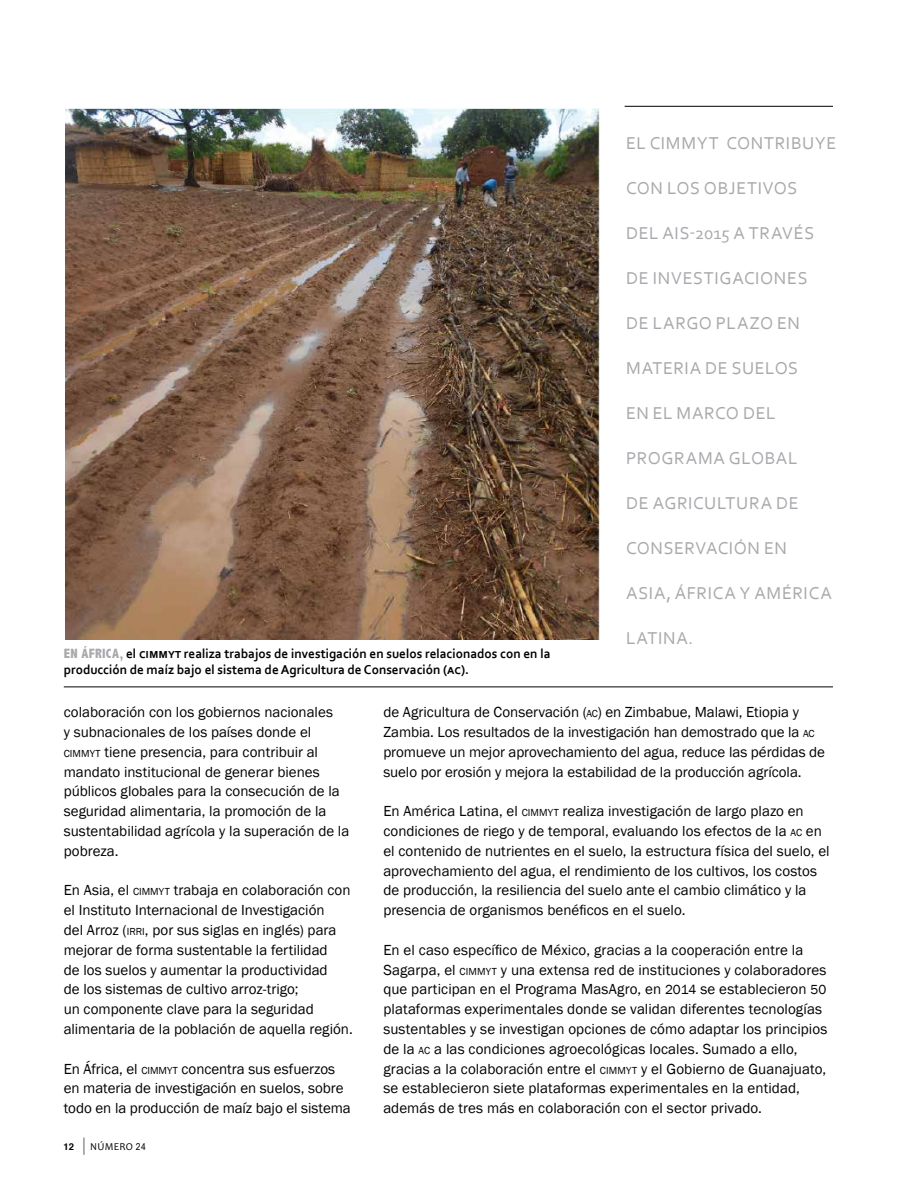
<style>
.page{position:relative;width:918px;height:1188px;background:#fff}
.page>*{position:absolute;margin:0;border:0;box-sizing:border-box;transform-origin:0 0}
.t1{font:18px "Corbel";letter-spacing:.035em;color:#a7a9ac}
.t2{font:15px/19.8px "Franklin Gothic";color:#000}
.t3{font:700 13.5px/16.2px "Corbel";color:#000}
.t4{font:10.5px "Candara";letter-spacing:.03em;color:#000}
.t5{font:700 9.45px "Helvetica";color:#000}
.s1{font-family:"Abadi";font-weight:800;font-stretch:condensed;color:#a7a9ac}
.s2{font-size:10.5px}
.s3{font-size:13.5px}
.s4{font-family:"Arial Narrow";font-size:9.45px}
</style>
<div class="page">
<svg style="left:83px;top:1138px;width:2px;height:17px"></svg>
<hr style="left:625px;top:106px;width:208px;height:1px;background:#000">
<hr style="left:64px;top:687px;width:769px;height:1px;background:#000">
<img style="left:66px;top:108px;width:534px;height:532px">
<p class="t1" style="left:626px;top:132px;width:212px">EL CIMMYT CONTRIBUYE</p>
<p class="t1" style="left:626px;top:177px;width:173px">CON LOS OBJETIVOS</p>
<p class="t1" style="left:626px;top:222px;width:190px">DEL AIS-2015 A TRAVÉS</p>
<p class="t1" style="left:626px;top:267px;width:183px">DE INVESTIGACIONES</p>
<p class="t1" style="left:626px;top:312px;width:175px">DE LARGO PLAZO EN</p>
<p class="t1" style="left:626px;top:357px;width:174px">MATERIA DE SUELOS</p>
<p class="t1" style="left:626px;top:402px;width:151px">EN EL MARCO DEL</p>
<p class="t1" style="left:626px;top:447px;width:173px">PROGRAMA GLOBAL</p>
<p class="t1" style="left:626px;top:492px;width:174px">DE AGRICULTURA DE</p>
<p class="t1" style="left:626px;top:537px;width:162px">CONSERVACIÓN EN</p>
<p class="t1" style="left:626px;top:582px;width:207px">ASIA, ÁFRICA Y AMÉRICA</p>
<p class="t1" style="left:626px;top:627px;width:69px">LATINA.</p>
<p class="t3" style="left:64px;top:645px;width:488px"><span class="s1">EN ÁFRICA,</span> el cimmyt realiza trabajos de investigación en suelos relacionados con en la producción de maíz bajo el sistema de Agricultura de Conservación (ac).</p>
<p class="t2" style="left:383px;top:703px;width:443px">de Agricultura de Conservación (<span class="s2">AC</span>) en Zimbabue, Malawi, Etiopia y Zambia. Los resultados de la investigación han demostrado que la <span class="s2">AC </span>promueve un mejor aprovechamiento del agua, reduce las pérdidas de suelo por erosión y mejora la estabilidad de la producción agrícola.</p>
<p class="t2" style="left:383px;top:802px;width:448px">En América Latina, el <span class="s2">CIMMYT</span> realiza investigación de largo plazo en condiciones de riego y de temporal, evaluando los efectos de la <span class="s2">AC</span> en el contenido de nutrientes en el suelo, la estructura física del suelo, el aprovechamiento del agua, el rendimiento de los cultivos, los costos de producción, la resiliencia del suelo ante el cambio climático y la presencia de organismos benéficos en el suelo.</p>
<p class="t2" style="left:383px;top:940px;width:446px">En el caso específico de México, gracias a la cooperación entre la Sagarpa, el <span class="s2">CIMMYT</span> y una extensa red de instituciones y colaboradores que participan en el Programa MasAgro, en <span class="s3">2014</span> se establecieron <span class="s3">50 </span>plataformas experimentales donde se validan diferentes tecnologías sustentables y se investigan opciones de cómo adaptar los principios de la <span class="s2">AC</span> a las condiciones agroecológicas locales. Sumado a ello, gracias a la colaboración entre el <span class="s2">CIMMYT</span> y el Gobierno de Guanajuato, se establecieron siete plataformas experimentales en la entidad, además de tres más en colaboración con el sector privado.</p>
<p class="t2" style="left:64px;top:703px;width:287px">colaboración con los gobiernos nacionales<br>y subnacionales de los países donde el <span class="s2">CIMMYT</span> tiene presencia, para contribuir al mandato institucional de generar bienes públicos globales para la consecución de la seguridad alimentaria, la promoción de la sustentabilidad agrícola y la superación de la pobreza.</p>
<p class="t2" style="left:64px;top:881px;width:291px">En Asia, el <span class="s2">CIMMYT</span> trabaja en colaboración con el Instituto Internacional de Investigación<br>del Arroz (<span class="s2">IRRI</span>, por sus siglas en inglés) para mejorar de forma sustentable la fertilidad<br>de los suelos y aumentar la productividad<br>de los sistemas de cultivo arroz-trigo;<br>un componente clave para la seguridad alimentaria de la población de aquella región.</p>
<p class="t2" style="left:64px;top:1059px;width:289px">En África, el <span class="s2">CIMMYT</span> concentra sus esfuerzos en materia de investigación en suelos, sobre todo en la producción de maíz bajo el sistema</p>
<p class="t5" style="left:64px;top:1139px;width:12px">12</p>
<p class="t4" style="left:90px;top:1140px;width:57px">NÚMERO <span class="s4">24</span></p>
</div>
